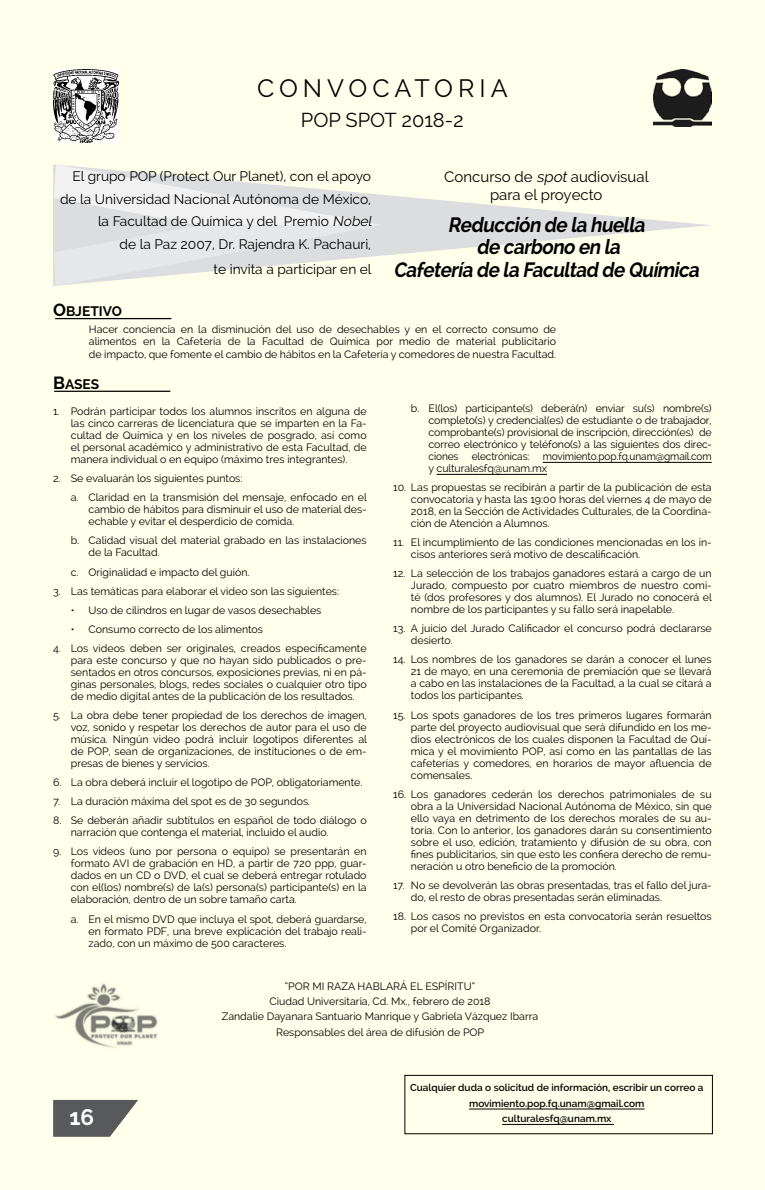
<style>
.page{position:relative;width:765px;height:1190px;background:#fff}
.page>*{position:absolute;margin:0;border:0;box-sizing:border-box;transform-origin:0 0}
.t1{font:25px "Raleway";letter-spacing:.2em;color:#000}
.t2{font:700 22.5px "Raleway";color:#fff}
.t3{font:italic 700 20.62px/22.5px "Raleway";color:#000;text-align:center;scale:.91 1}
.t4{font:20px "Raleway";color:#000}
.t5{font:15px/17.5px "Raleway";color:#000;text-align:center}
.t6{font:13.75px/22.5px "Raleway";color:#000;text-align:right}
.t7{font:700 13.75px "Raleway";color:#000}
.t8{font:10.62px/12px "Raleway";color:#000;text-align:justify}
.t9{font:600 10px/15.4px "Raleway";color:#000;text-align:center}
.s1{font-style:italic}
.s2{font-size:17.5px}
</style>
<div class="page">
<div style="left:0;top:0;width:765px;height:1189px;background:#ffffeb"></div>
<svg style="left:53px;top:1099px;width:85px;height:37px"></svg>
<svg style="left:53px;top:164px;width:657px;height:122px"></svg>
<hr style="left:543px;top:462px;width:169px;height:1px;background:#000">
<hr style="left:437px;top:474px;width:110px;height:1px;background:#000">
<hr style="left:469px;top:1108px;width:176px;height:1px;background:#000">
<hr style="left:502px;top:1123px;width:112px;height:1px;background:#000">
<img style="left:654px;top:69px;width:58px;height:58px">
<img style="left:53px;top:69px;width:66px;height:73px">
<img style="left:55px;top:983px;width:103px;height:65px">
<div style="left:405px;top:1074px;width:308px;height:59px;border:1px solid #000"></div>
<hr style="left:55px;top:318px;width:116px;height:1px;background:#000">
<hr style="left:54px;top:390px;width:116px;height:2px;background:#000">
<svg style="left:54px;top:164px;width:328px;height:122px"></svg>
<h1 class="t1" style="left:257px;top:74px;width:252px">CONVOCATORIA</h1>
<h3 class="t4" style="left:301px;top:109px;width:164px">POP SPOT 2018-2</h3>
<p class="t6" style="left:60px;top:165px;width:316px">El grupo POP (Protect Our Planet), con el apoyo de la Universidad Nacional Autónoma de México, la Facultad de Química y del Premio <span class="s1">Nobel<br></span>de la Paz 2007, Dr. Rajendra K. Pachauri,</p>
<p class="t6" style="left:214px;top:257px;width:159px">te invita a participar en el</p>
<p class="t7" style="left:53px;top:303px;width:70px"><span class="s2">O</span>BJETIVO</p>
<h3 class="t5" style="left:444px;top:168px;width:206px">Concurso de <span class="s1">spot</span>audiovisual para el proyecto</h3>
<h3 class="t3" style="left:393px;top:213px;width:342px">Reducción de la huella<br>de carbono en la<br>Cafetería de la Facultad de Química</h3>
<p class="t8" style="left:89px;top:322px;width:469px;line-height:12.5px">Hacer conciencia en la disminución del uso de desechables y en el correcto consumo de alimentos en la Cafetería de la Facultad de Química por medio de material publicitario de impacto, que fomente el cambio de hábitos en la Cafetería y comedores de nuestra Facultad.</p>
<p class="t7" style="left:53px;top:376px;width:48px"><span class="s2">B</span>ASES</p>
<p class="t8" style="left:71px;top:405px;width:297px;text-indent:-18px">1. Podrán participar todos los alumnos inscritos en alguna de las cinco carreras de licenciatura que se imparten en la Fa&shy;cultad de Química y en los niveles de posgrado, así como el personal académico y administrativo de esta Facultad, de manera individual o en equipo (máximo tres integrantes).</p>
<p class="t8" style="left:71px;top:469px;width:298px;line-height:19.1px;text-indent:-18px">2. Se evaluarán los siguientes puntos:<br>a. Claridad en la transmisión del mensaje, enfocado en el</p>
<p class="t8" style="left:89px;top:503px;width:280px">cambio de hábitos para disminuir el uso de material des&shy;echable y evitar el desperdicio de comida.</p>
<p class="t8" style="left:89px;top:534px;width:280px;text-indent:-18px">b. Calidad visual del material grabado en las instalaciones de la Facultad.</p>
<p class="t8" style="left:71px;top:565px;width:180px">c. Originalidad e impacto del guión.</p>
<p class="t8" style="left:53px;top:584px;width:288px">3. Las temáticas para elaborar el video son las siguientes:</p>
<p class="t8" style="left:71px;top:604px;width:252px">• Uso de cilindros en lugar de vasos desechables</p>
<p class="t8" style="left:71px;top:623px;width:194px">• Consumo correcto de los alimentos</p>
<p class="t8" style="left:71px;top:642px;width:297px;text-indent:-18px">4. Los videos deben ser originales, creados específicamente para este concurso y que no hayan sido publicados o pre&shy;sentados en otros concursos, exposiciones previas, ni en pá&shy;ginas personales, blogs, redes sociales o cualquier otro tipo de medio digital antes de la publicación de los resultados.</p>
<p class="t8" style="left:71px;top:709px;width:298px;text-indent:-18px">5. La obra debe tener propiedad de los derechos de imagen, voz, sonido y respetar los derechos de autor para el uso de música. Ningún video podrá incluir logotipos diferentes al de POP, sean de organizaciones, de instituciones o de em&shy;presas de bienes y servicios.</p>
<p class="t8" style="left:53px;top:776px;width:311px">6. La obra deberá incluir el logotipo de POP, obligatoriamente.</p>
<p class="t8" style="left:53px;top:795px;width:259px">7. La duración máxima del spot es de 30 segundos.</p>
<p class="t8" style="left:71px;top:814px;width:297px;text-indent:-18px">8. Se deberán añadir subtítulos en español de todo diálogo o narración que contenga el material, incluido el audio.</p>
<p class="t8" style="left:71px;top:845px;width:297px;text-indent:-18px">9. Los videos (uno por persona o equipo) se presentarán en formato AVI de grabación en HD, a partir de 720 ppp, guar&shy;dados en un CD o DVD, el cual se deberá entregar rotulado con el(los) nombre(s) de la(s) persona(s) participante(s) en la elaboración, dentro de un sobre tamaño carta.</p>
<p class="t8" style="left:89px;top:912px;width:280px;text-indent:-18px">a. En el mismo DVD que incluya el spot, deberá guardarse, en formato PDF, una breve explicación del trabajo reali&shy;zado, con un máximo de 500 caracteres.</p>
<p class="t8" style="left:429px;top:402px;width:285px;text-indent:-18px">b. El(los) participante(s) deberá(n) enviar su(s) nombre(s) completo(s) y credencial(es) de estudiante o de trabajador, comprobante(s) provisional de inscripción, dirección(es) de correo electrónico y teléfono(s) a las siguientes dos direc&shy;ciones electrónicas: movimiento.pop.fq.unam@gmail.com y culturalesfq@unam.mx</p>
<p class="t8" style="left:411px;top:481px;width:302px;text-indent:-18px">10. Las propuestas se recibirán a partir de la publicación de esta convocatoria y hasta las 19:00 horas del viernes 4 de mayo de 2018, en la Sección de Actividades Culturales, de la Coordina&shy;ción de Atención a Alumnos.</p>
<p class="t8" style="left:411px;top:536px;width:302px;text-indent:-18px">11. El incumplimiento de las condiciones mencionadas en los in&shy;cisos anteriores será motivo de descalificación.</p>
<p class="t8" style="left:411px;top:567px;width:303px;text-indent:-18px">12. La selección de los trabajos ganadores estará a cargo de un Jurado, compuesto por cuatro miembros de nuestro comi&shy;té (dos profesores y dos alumnos). El Jurado no conocerá el nombre de los participantes y su fallo será inapelable.</p>
<p class="t8" style="left:411px;top:622px;width:302px;text-indent:-18px">13. A juicio del Jurado Calificador el concurso podrá declararse desierto.</p>
<p class="t8" style="left:411px;top:653px;width:302px;text-indent:-18px">14. Los nombres de los ganadores se darán a conocer el lunes 21 de mayo, en una ceremonia de premiación que se llevará a cabo en las instalaciones de la Facultad, a la cual se citará a todos los participantes.</p>
<p class="t8" style="left:411px;top:708px;width:302px;text-indent:-18px">15. Los spots ganadores de los tres primeros lugares formarán parte del proyecto audiovisual que será difundido en los me&shy;dios electrónicos de los cuales disponen la Facultad de Quí&shy;mica y el movimiento POP, así como en las pantallas de las cafeterías y comedores, en horarios de mayor afluencia de comensales.</p>
<p class="t8" style="left:411px;top:787px;width:302px;text-indent:-18px">16. Los ganadores cederán los derechos patrimoniales de su obra a la Universidad Nacional Autónoma de México, sin que ello vaya en detrimento de los derechos morales de su au&shy;toría. Con lo anterior, los ganadores darán su consentimiento sobre el uso, edición, tratamiento y difusión de su obra, con fines publicitarios, sin que esto les confiera derecho de remu&shy;neración u otro beneficio de la promoción.</p>
<p class="t8" style="left:411px;top:878px;width:302px;text-indent:-18px">17. No se devolverán las obras presentadas, tras el fallo del jura&shy;do, el resto de obras presentadas serán eliminadas.</p>
<p class="t8" style="left:411px;top:909px;width:302px;text-indent:-18px">18. Los casos no previstos en esta convocatoria serán resueltos por el Comité Organizador.</p>
<h2 class="t2" style="left:69px;top:1104px;width:26px">16</h2>
<p class="t8" style="left:222px;top:977px;width:318px;line-height:15.4px;text-align:center">“POR MI RAZA HABLARÁ EL ESPÍRITU”<br>Ciudad Universitaria, Cd. Mx., febrero de 2018<br>Zandalie Dayanara Santuario Manrique y Gabriela Vázquez Ibarra Responsables del área de difusión de POP</p>
<p class="t9" style="left:410px;top:1079px;width:295px">Cualquier duda o solicitud de información, escribir un correo a movimiento.pop.fq.unam@gmail.com<br>culturalesfq@unam.mx</p>
</div>
